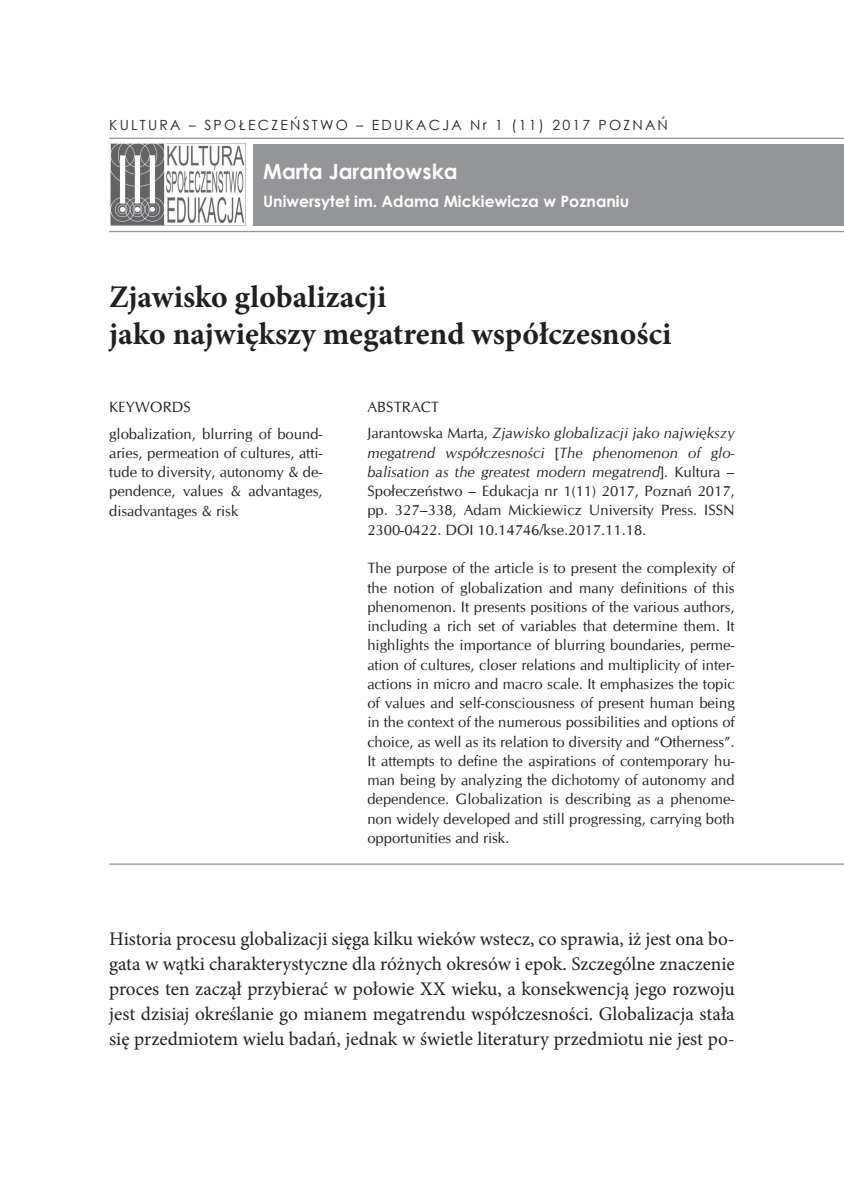
<style>
.page{position:relative;width:844px;height:1191px;background:#fff}
.page>*{position:absolute;margin:0;border:0;box-sizing:border-box;transform-origin:0 0}
.t1{font:700 31.5px/36.8px "Minion Pro";color:#231f20}
.t2{font:700 21px "Century Gothic";color:#fff}
.t3{font:19.25px/25px "Minion Pro";color:#231f20;text-align:justify}
.t4{font:700 15.75px "Century Gothic";color:#fff}
.t5{font:14.88px/19.2px "CG Omega";color:#231f20;text-align:justify}
.t6{font:italic 14.88px/26.2px "CG Omega";color:#231f20}
.t7{font:14px "Century Gothic";letter-spacing:.16em;color:#231f20}
.s1{font-style:normal}
.s2{font-style:italic}
</style>
<div class="page">
<div style="left:253px;top:144px;width:590px;height:82px;background:#939598"></div>
<hr style="left:109px;top:138px;width:734px;height:1px;background:#939598">
<img style="left:110px;top:144px;width:135px;height:82px">
<hr style="left:109px;top:231px;width:734px;height:1px;background:#939598">
<hr style="left:109px;top:863px;width:734px;height:1px;background:#939598">
<p class="t7" style="left:109px;top:115px;width:560px">KULTURA – SPOŁECZEŃSTWO – EDUKACJA Nr 1 (11) 2017 POZNAŃ</p>
<h2 class="t2" style="left:263px;top:155px;width:196px">Marta Jarantowska</h2>
<p class="t4" style="left:263px;top:189px;width:367px">Uniwersytet im. Adama Mickiewicza w Poznaniu</p>
<h1 class="t1" style="left:109px;top:278px;width:563px">Zjawisko globalizacji<br>jako największy megatrend współczesności</h1>
<p class="t5" style="left:109px;top:394px;width:215px;line-height:26.2px">KEYWORDS<br>globalization, blurring of bound-</p>
<p class="t5" style="left:109px;top:443px;width:215px">aries, permeation of cultures, atti&shy;tude to diversity, autonomy &amp; de&shy;pendence, values &amp; advantages, disadvantages &amp; risk</p>
<p class="t6" style="left:367px;top:394px;width:369px"><span class="s1">ABSTRACT<br>Jarantowska Marta,</span> Zjawisko globalizacji jako największy</p>
<p class="t5" style="left:367px;top:443px;width:369px"><span class="s2">megatrend współczesności</span> [<span class="s2">The phenomenon of glo&shy;balisation as the greatest modern megatrend</span>]. Kultura – Społeczeństwo – Edukacja nr 1(11) 2017, Poznań 2017, pp. 327–338, Adam Mickiewicz University Press. ISSN 2300-0422. DOI 10.14746/kse.2017.11.18.</p>
<p class="t5" style="left:367px;top:559px;width:369px">The purpose of the article is to present the complexity of the notion of globalization and many definitions of this phenomenon. It presents positions of the various authors, including a rich set of variables that determine them. It highlights the importance of blurring boundaries, perme&shy;ation of cultures, closer relations and multiplicity of inter&shy;actions in micro and macro scale. It emphasizes the topic of values and self-consciousness of present human being in the context of the numerous possibilities and options of choice, as well as its relation to diversity and “Otherness”.<br>It attempts to define the aspirations of contemporary hu&shy;man being by analyzing the dichotomy of autonomy and dependence. Globalization is describing as a phenome&shy;non widely developed and still progressing, carrying both opportunities and risk.</p>
<p class="t3" style="left:109px;top:926px;width:627px">Historia procesu globalizacji sięga kilku wieków wstecz, co sprawia, iż jest ona bo&shy;gata w wątki charakterystyczne dla różnych okresów i epok. Szczególne znaczenie proces ten zaczął przybierać w połowie XX wieku, a konsekwencją jego rozwoju jest dzisiaj określanie go mianem megatrendu współczesności. Globalizacja stała się przedmiotem wielu badań, jednak w świetle literatury przedmiotu nie jest po-</p>
</div>
